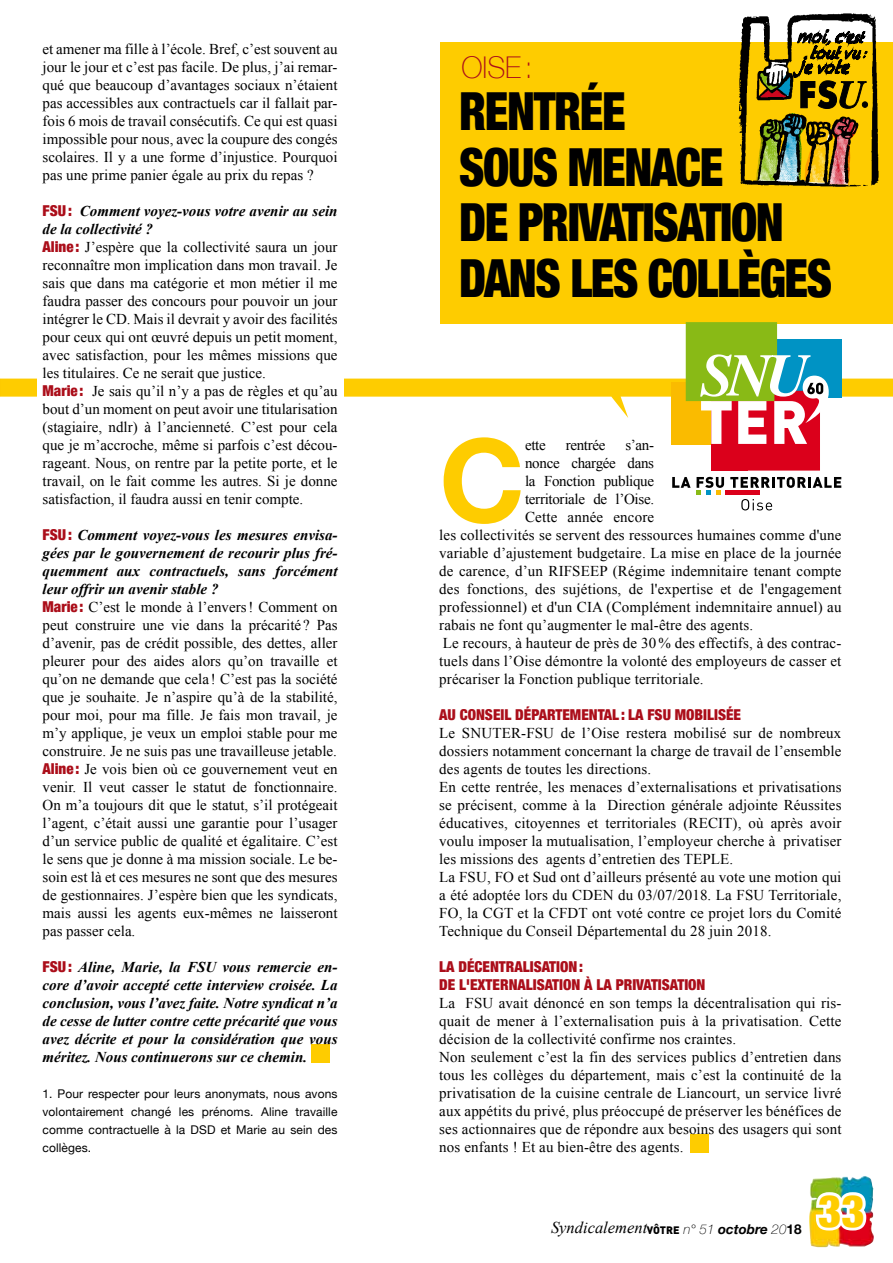
<style>
.page{position:relative;width:893px;height:1263px;background:#fff}
.page>*{position:absolute;margin:0;border:0;box-sizing:border-box;transform-origin:0 0}
.t1{font:700 115.8px "Helvetica Neue";color:#fecc00}
.t2{font:900 condensed 52.5px/55.5px "Helvetica Neue";letter-spacing:-.03em;color:#000;scale:.9 1}
.t3{font:900 condensed 45px "Helvetica Neue";color:#fecc00}
.t4{font:100 30px "Helvetica Neue";color:#ab0e1a;scale:.95 1}
.t5{font:italic 16.5px "Times New Roman";color:#000}
.t6{font:15px/18px "Times New Roman";letter-spacing:.01em;color:#000}
.t7{font:italic 700 15px/18px "Times New Roman";color:#000;text-align:justify}
.t8{font:900 condensed 15px/18px "Helvetica Neue";color:#ab0e1a}
.t9{font:15px "Times New Roman";letter-spacing:-.02em;color:#000}
.t10{font:12px/18px "Helvetica Neue";letter-spacing:.01em;color:#000;text-align:justify}
.s1{font-family:"Helvetica Neue";font-weight:900;font-stretch:condensed;color:#ab0e1a}
.s2{font-weight:700;font-style:italic}
.s3{font-family:"Helvetica Neue";font-weight:900;font-style:normal;font-stretch:condensed;color:#ab0e1a}
.s4{font-family:"DIN Pro";font-weight:900;font-style:normal;font-size:10.65px}
.s5{font-family:"Helvetica Neue";font-weight:100;font-size:13.5px}
.s6{font-family:"Helvetica Neue";font-weight:700;font-size:13.5px}
.s7{font-family:"Helvetica Neue";font-weight:700;font-style:normal;font-size:13.5px}
</style>
<div class="page">
<img style="left:809px;top:1176px;width:65px;height:71px">
<svg style="left:811px;top:1189px;width:60px;height:46px"></svg>
<div style="left:440px;top:43px;width:453px;height:281px;background:#fecc00"></div>
<svg style="left:0;top:322px;width:893px;height:149px"></svg>
<svg style="left:741px;top:499px;width:31px;height:11px"></svg>
<div style="left:725px;top:490px;width:34px;height:5px;background:#db001b"></div>
<svg style="left:672px;top:477px;width:52px;height:18px"></svg>
<svg style="left:730px;top:477px;width:111px;height:11px"></svg>
<div style="left:311px;top:1044px;width:18px;height:18px;background:#fecc00"></div>
<div style="left:690px;top:1134px;width:18px;height:18px;background:#fecc00"></div>
<img style="left:734px;top:13px;width:149px;height:174px">
<p class="t6" style="left:43px;top:40px;width:297px;text-align:justify">et amener ma fille à l’école. Bref, c’est souvent au jour le jour et c’est pas facile. De plus, j’ai remar&shy;qué que beaucoup d’avantages sociaux n’étaient pas accessibles aux contractuels car il fallait par&shy;fois 6 mois de travail consécutifs. Ce qui est quasi impossible pour nous, avec la coupure des congés scolaires. Il y a une forme d’injustice. Pourquoi pas une prime panier égale au prix du repas ?</p>
<p class="t6" style="left:43px;top:202px;width:297px"><span class="s1">FSU:</span> <span class="s2">Comment voyez-vous votre avenir au sein de la collectivité ?<br></span><span class="s1">Aline :</span> J’espère que la collectivité saura un jour reconnaître mon implication dans mon travail. Je sais que dans ma catégorie et mon métier il me faudra passer des concours pour pouvoir un jour intégrer le CD. Mais il devrait y avoir des facilités pour ceux qui ont œuvré depuis un petit moment, avec satisfaction, pour les mêmes missions que les titulaires. Ce ne serait que justice.<br><span class="s1">Marie :</span> Je sais qu’il n’y a pas de règles et qu’au bout d’un moment on peut avoir une titularisation (stagiaire, ndlr) à l’ancienneté. C’est pour cela que je m’accroche, même si parfois c’est décou&shy;rageant. Nous, on rentre par la petite porte, et le travail, on le fait comme les autres. Si je donne satisfaction, il faudra aussi en tenir compte.</p>
<p class="t6" style="left:43px;top:526px;width:297px"><span class="s1">FSU:</span> <span class="s2">Comment voyez-vous les mesures envisa&shy;gées par le gouvernement de recourir plus fré&shy;quemment aux contractuels, sans forcément leur offrir un avenir stable ?<br></span><span class="s1">Marie :</span> C’est le monde à l’envers! Comment on peut construire une vie dans la précarité ? Pas d’avenir, pas de crédit possible, des dettes, aller pleurer pour des aides alors qu’on travaille et qu’on ne demande que cela ! C’est pas la société que je souhaite. Je n’aspire qu’à de la stabilité, pour moi, pour ma fille. Je fais mon travail, je m’y applique, je veux un emploi stable pour me construire. Je ne suis pas une travailleuse jetable.<br><span class="s1">Aline :</span> Je vois bien où ce gouvernement veut en venir. Il veut casser le statut de fonctionnaire.<br>On m’a toujours dit que le statut, s’il protégeait l’agent, c’était aussi une garantie pour l’usager d’un service public de qualité et égalitaire. C’est le sens que je donne à ma mission sociale. Le be&shy;soin est là et ces mesures ne sont que des mesures de gestionnaires. J’espère bien que les syndicats, mais aussi les agents eux-mêmes ne laisseront pas passer cela.</p>
<p class="t7" style="left:43px;top:958px;width:296px"><span class="s3">FSU:</span> Aline, Marie, la FSU vous remercie en&shy;core d’avoir accepté cette interview croisée. La conclusion, vous l’avez faite. Notre syndicat n’a de cesse de lutter contre cette précarité que vous avez décrite et pour la considération que vous méritez. Nous continuerons sur ce chemin.</p>
<p class="t10" style="left:43px;top:1085px;width:296px">1. Pour respecter pour leurs anonymats, nous avons volontairement changé les prénoms. Aline travaille comme contractuelle à la DSD et Marie au sein des collèges.</p>
<h3 class="t4" style="left:461px;top:44px;width:77px">OISE:</h3>
<h2 class="t2" style="left:459px;top:81px;width:416px">RENTRÉE<br>SOUS MENACE<br>DE PRIVATISATION<br>DANS LES COLLÈGES</h2>
<h1 class="t1" style="left:439px;top:390px;width:87px">C</h1>
<p class="t6" style="left:525px;top:436px;width:22px">ette</p>
<p class="t9" style="left:566px;top:435px;width:41px">rentrée</p>
<p class="t6" style="left:625px;top:436px;width:30px">s’an-</p>
<p class="t9" style="left:525px;top:453px;width:131px">nonce chargée dans</p>
<p class="t9" style="left:525px;top:471px;width:131px">la Fonction publique</p>
<p class="t9" style="left:525px;top:489px;width:131px">territoriale de l’Oise.</p>
<p class="t6" style="left:525px;top:508px;width:131px">Cette année encore</p>
<p class="t6" style="left:439px;top:526px;width:404px">les collectivités se servent des ressources humaines comme d'une</p>
<p class="t6" style="left:439px;top:544px;width:404px">variable d’ajustement budgetaire. La mise en place de la journée</p>
<p class="t6" style="left:439px;top:562px;width:404px">de carence, d’un RIFSEEP (Régime indemnitaire tenant compte</p>
<p class="t6" style="left:439px;top:580px;width:404px">des fonctions, des sujétions, de l'expertise et de l'engagement</p>
<p class="t6" style="left:439px;top:598px;width:404px">professionnel) et d'un CIA (Complément indemnitaire annuel) au</p>
<p class="t6" style="left:439px;top:616px;width:316px">rabais ne font qu’augmenter le mal-être des agents.</p>
<p class="t6" style="left:443px;top:634px;width:400px">Le recours, à hauteur de près de 30 % des effectifs, à des contrac-</p>
<p class="t6" style="left:439px;top:652px;width:404px">tuels dans l’Oise démontre la volonté des employeurs de casser et</p>
<p class="t6" style="left:439px;top:670px;width:266px">précariser la Fonction publique territoriale.</p>
<p class="t8" style="left:439px;top:705px;width:303px">AU CONSEIL DÉPARTEMENTAL : LA FSU MOBILISÉE</p>
<p class="t6" style="left:439px;top:724px;width:404px">Le SNUTER-FSU de l’Oise restera mobilisé sur de nombreux dossiers notamment concernant la charge de travail de l’ensemble des agents de toutes les directions.<br>En cette rentrée, les menaces d’externalisations et privatisations se précisent, comme à la Direction générale adjointe Réussites éducatives, citoyennes et territoriales (RECIT), où après avoir voulu imposer la mutualisation, l’employeur cherche à privatiser les missions des agents d’entretien des TEPLE.<br>La FSU, FO et Sud ont d’ailleurs présenté au vote une motion qui a été adoptée lors du CDEN du 03/07/2018. La FSU Territoriale, FO, la CGT et la CFDT ont voté contre ce projet lors du Comité Technique du Conseil Départemental du 28 juin 2018.</p>
<p class="t8" style="left:439px;top:957px;width:268px">LA DÉCENTRALISATION:<br>DE L'EXTERNALISATION À LA PRIVATISATION</p>
<p class="t6" style="left:439px;top:994px;width:404px">La FSU avait dénoncé en son temps la décentralisation qui ris&shy;quait de mener à l’externalisation puis à la privatisation. Cette décision de la collectivité confirme nos craintes.<br>Non seulement c’est la fin des services publics d’entretien dans tous les collèges du département, mais c’est la continuité de la privatisation de la cuisine centrale de Liancourt, un service livré aux appétits du privé, plus préoccupé de préserver les bénéfices de ses actionnaires que de répondre aux besoins des usagers qui sont nos enfants ! Et au bien-être des agents.</p>
<p class="t5" style="left:551px;top:1216px;width:252px">Syndicalement<span class="s4">VÔTRE</span> <span class="s5">n° 51</span> <span class="s6">octobre</span> <span class="s5">20</span><span class="s7">18</span></p>
<h3 class="t3" style="left:818px;top:1174px;width:48px">33</h3>
</div>
